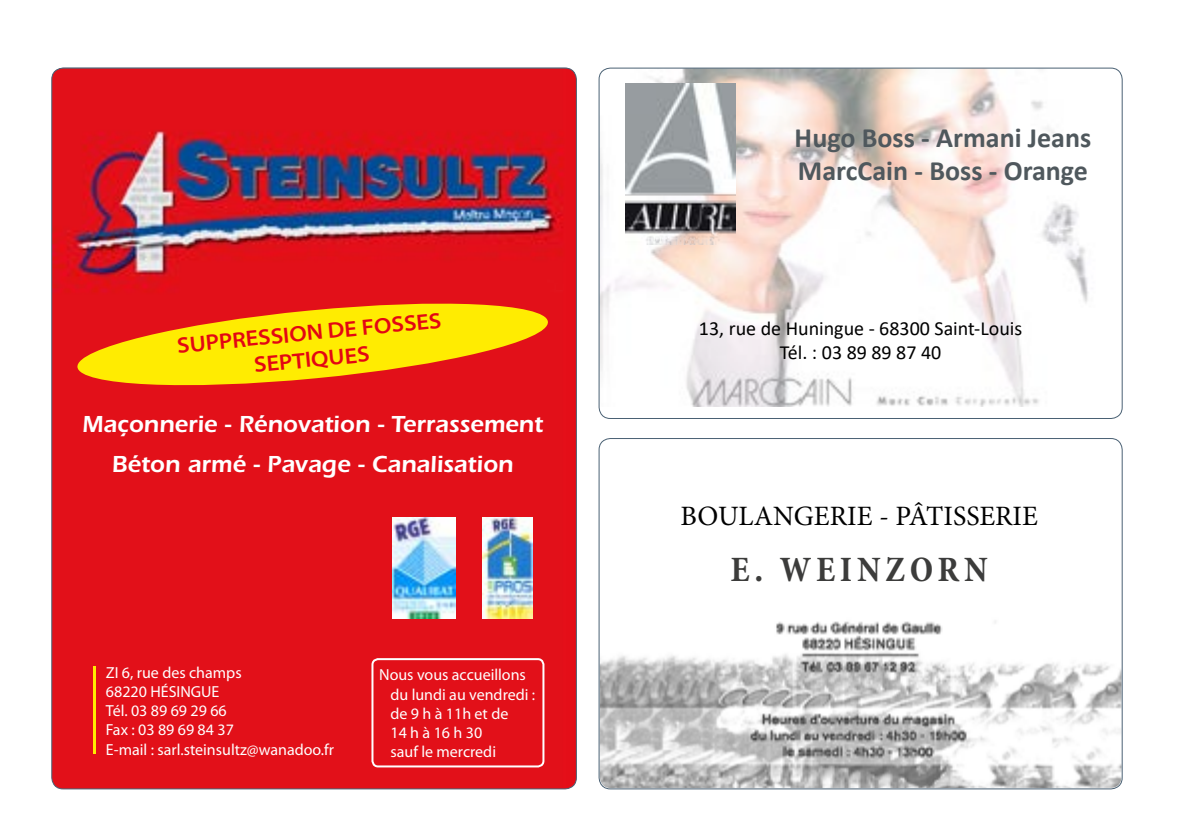
<style>
.page{position:relative;width:1191px;height:840px;background:#fff}
.page>*{position:absolute;margin:0;border:0;box-sizing:border-box;transform-origin:0 0}
.t1{font:700 condensed 36px "Minion Pro";letter-spacing:.13em;color:#3c3c3b}
.t2{font:700 28px/33.6px "Calibri";color:#4f585d}
.t3{font:28px "Minion Pro";color:#000}
.t4{font:600 24px/40.2px "ITC Eras Std";color:#fff;text-align:center}
.t5{font:600 semi-expanded 22.2px/26.8px "Myriad Pro";color:#e30613;text-align:center}
.t6{font:20px/24px "Calibri";color:#000;text-align:center}
.t7{font:16px/19.2px "Myriad Pro";color:#fff}
</style>
<div class="page">
<img style="left:599px;top:68px;width:524px;height:338px">
<img style="left:600px;top:621px;width:521px;height:166px">
<img style="left:626px;top:84px;width:109px;height:160px">
<img style="left:52px;top:68px;width:524px;height:720px">
<div style="left:371px;top:657px;width:173px;height:110px;border:2px solid #fff;border-radius:6px"></div>
<img style="left:392px;top:517px;width:64px;height:101px">
<img style="left:482px;top:517px;width:50px;height:101px">
<svg style="left:93px;top:666px;width:2px;height:87px"></svg>
<svg style="left:76px;top:298px;width:473px;height:92px;background:#f28f0b"></svg>
<svg style="left:556px;top:284px;width:7px;height:5px"></svg>
<h3 class="t5" style="left:176px;top:333px;width:267px;rotate:-6deg">SUPPRESSION DE FOSSES<br>SEPTIQUES</h3>
<h3 class="t4" style="left:82px;top:404px;width:462px">Maçonnerie - Rénovation - Terrassement<br>Béton armé - Pavage - Canalisation</h3>
<p class="t7" style="left:106px;top:662px;width:230px">ZI 6, rue des champs<br>68220 HÉSINGUE<br>Tél. 03 89 69 29 66<br>Fax : 03 89 69 84 37<br>E-mail : sarl.steinsultz@wanadoo.fr</p>
<p class="t7" style="left:390px;top:664px;width:146px;text-indent:-11px">Nous vous accueillons du lundi au vendredi : de 9 h à 11h et de<br>14 h à 16 h 30<br>sauf le mercredi</p>
<h2 class="t2" style="left:794px;top:120px;width:298px">Hugo Boss - Armani Jeans<br>MarcCain - Boss - Orange</h2>
<p class="t6" style="left:699px;top:316px;width:325px">13, rue de Huningue - 68300 Saint-Louis<br>Tél. : 03 89 89 87 40</p>
<h2 class="t3" style="left:680px;top:497px;width:359px">BOULANGERIE - PÂTISSERIE</h2>
<h1 class="t1" style="left:730px;top:544px;width:259px">E. WEINZORN</h1>
</div>
